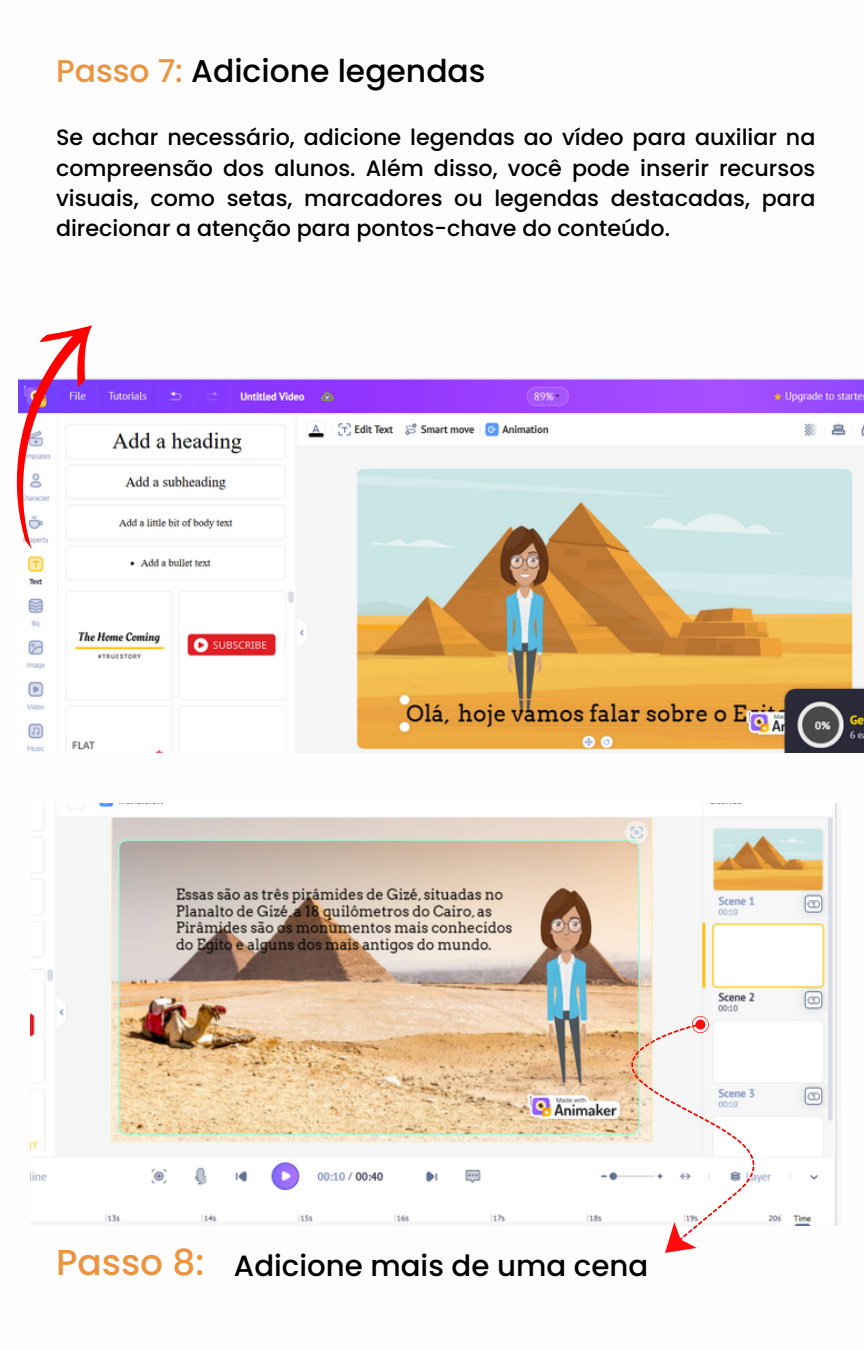
<style>
.page{position:relative;width:864px;height:1350px;background:#fff}
.page>*{position:absolute;margin:0;border:0;box-sizing:border-box;transform-origin:0 0}
.t1{font:500 36px "Poppins";color:#eb943d}
.t2{font:500 31.5px "Poppins";color:#000}
.t3{font:500 29.25px "Poppins";color:#000}
.t4{font:500 22.28px/30.4px "Poppins";color:#000;text-align:justify}
.s1{color:#eb943d}
</style>
<div class="page">
<img style="left:26px;top:378px;width:838px;height:374px">
<svg style="left:16px;top:325px;width:162px;height:225px"></svg>
<img style="left:30px;top:804px;width:808px;height:422px">
<svg style="left:581px;top:1016px;width:209px;height:211px"></svg>
<svg style="left:689px;top:1013px;width:23px;height:23px"></svg>
<svg style="left:654px;top:1219px;width:43px;height:34px"></svg>
<p class="t2" style="left:56px;top:49px;width:431px"><span class="s1">Passo 7:</span> Adicione legendas</p>
<p class="t4" style="left:56px;top:122px;width:761px">Se achar necessário, adicione legendas ao vídeo para auxiliar na compreensão dos alunos. Além disso, você pode inserir recursos visuais, como setas, marcadores ou legendas destacadas, para direcionar a atenção para pontos-chave do conteúdo.</p>
<p class="t1" style="left:56px;top:1237px;width:150px">Passo 8:</p>
<p class="t3" style="left:234px;top:1245px;width:416px">Adicione mais de uma cena</p>
</div>
